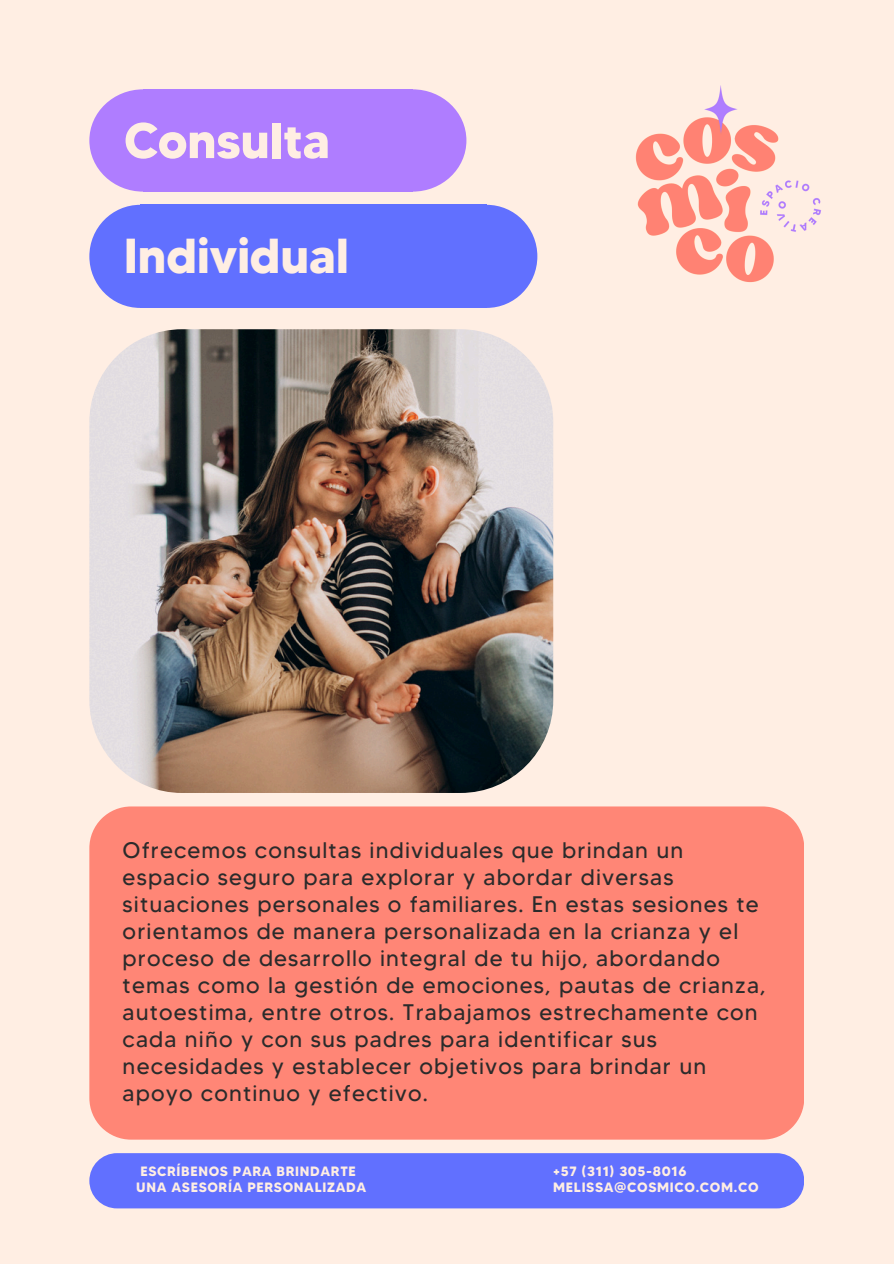
<style>
.page{position:relative;width:894px;height:1264px;background:#fff}
.page>*{position:absolute;margin:0;border:0;box-sizing:border-box;transform-origin:0 0}
.t1{font:700 50.1px "MADETOMMY";letter-spacing:-.01em;color:#ffeee3}
.t2{font:700 49.05px "MADETOMMY";letter-spacing:-.01em;color:#ffeee3}
.t3{font:22.5px/27px "MADETOMMY";letter-spacing:.05em;color:#2b2b2b}
.t4{font:700 13.5px "MADETOMMY";letter-spacing:.05em;color:#ffeee3}
</style>
<div class="page">
<div style="left:0;top:0;width:893px;height:1263px;background:#ffeee3"></div>
<div style="left:89px;top:89px;width:108px;height:103px;background:#af7dff;border-radius:50%"></div>
<div style="left:358px;top:89px;width:108px;height:103px;background:#af7dff;border-radius:50%"></div>
<div style="left:143px;top:89px;width:269px;height:103px;background:#af7dff"></div>
<div style="left:89px;top:205px;width:102px;height:103px;background:#6170ff;border-radius:50%"></div>
<div style="left:435px;top:205px;width:102px;height:103px;background:#6170ff;border-radius:50%"></div>
<div style="left:140px;top:205px;width:346px;height:103px;background:#6170ff"></div>
<img style="left:89px;top:329px;width:464px;height:464px;border-radius:93px">
<div style="left:89px;top:806px;width:714px;height:333px;background:#ff8676"></div>
<img style="left:635px;top:85px;width:186px;height:198px">
<div style="left:89px;top:1153px;width:715px;height:55px;background:#6170ff;border-radius:28px"></div>
<h1 class="t1" style="left:124px;top:109px;width:208px">Consulta</h1>
<h1 class="t2" style="left:124px;top:225px;width:227px">Individual</h1>
<p class="t3" style="left:123px;top:836px;width:644px">Ofrecemos consultas individuales que brindan un espacio seguro para explorar y abordar diversas situaciones personales o familiares. En estas sesiones te orientamos de manera personalizada en la crianza y el proceso de desarrollo integral de tu hijo, abordando temas como la gestión de emociones, pautas de crianza, autoestima, entre otros. Trabajamos estrechamente con cada niño y con sus padres para identificar sus necesidades y establecer objetivos para brindar un apoyo continuo y efectivo.</p>
<p class="t4" style="left:140px;top:1163px;width:217px">ESCRÍBENOS PARA BRINDARTE</p>
<p class="t4" style="left:136px;top:1178px;width:231px">UNA ASESORÍA PERSONALIZADA</p>
<p class="t4" style="left:553px;top:1163px;width:135px">+57 (311) 305-8016</p>
<p class="t4" style="left:553px;top:1178px;width:207px">MELISSA@COSMICO.COM.CO</p>
</div>
